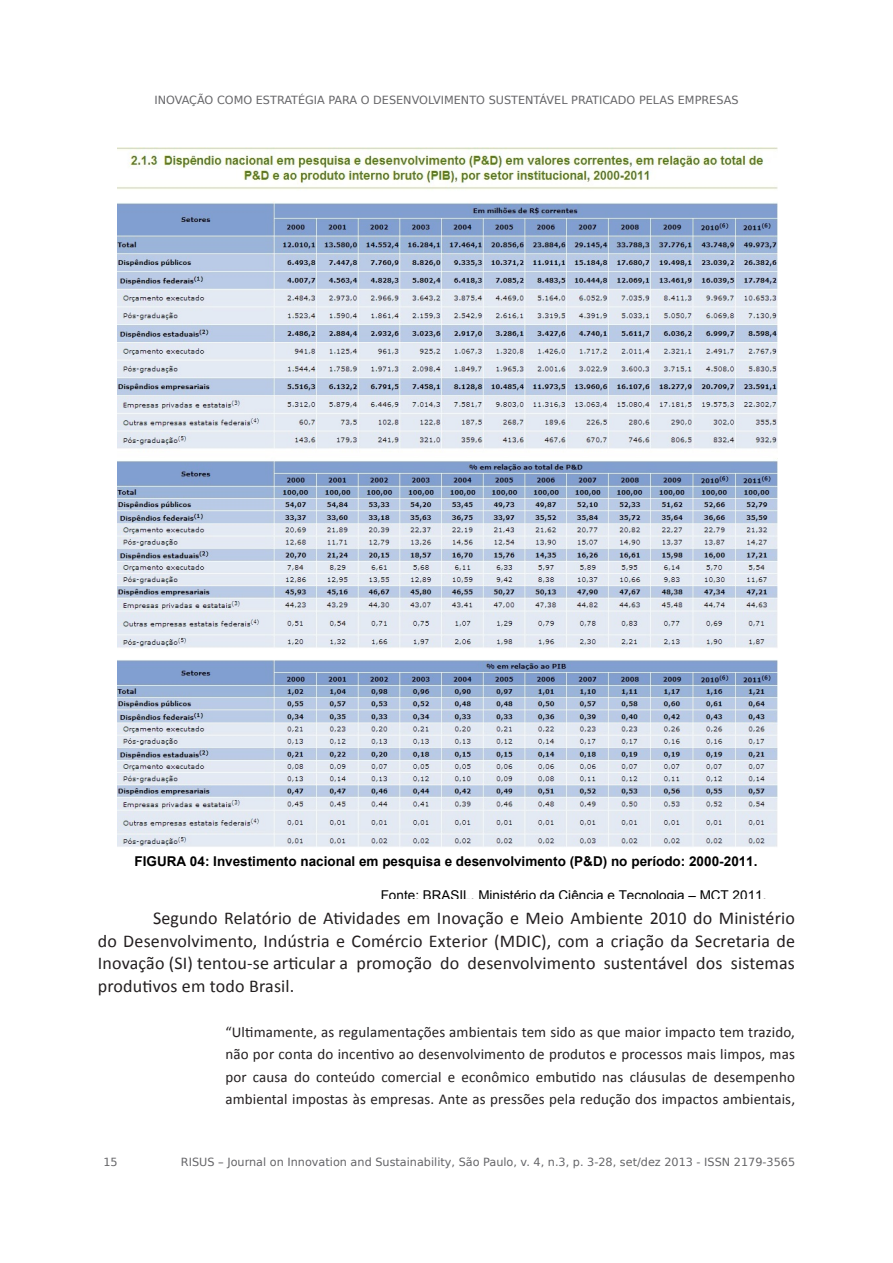
<style>
.page{position:relative;width:893px;height:1263px;background:#fff}
.page>*{position:absolute;margin:0;border:0;box-sizing:border-box;transform-origin:0 0}
.Corpo_texto{font:18px/22.5px "Calibri";letter-spacing:.01em;color:#231f20;text-align:justify}
.Corpo_texto-2{font:15px/22.5px "Calibri";letter-spacing:.01em;color:#231f20;text-align:justify}
.t1{font:700 13.5px "Arial";color:#000}
.t2{font:13.5px "Arial";letter-spacing:.005em;color:#000}
.t3{font:11.25px "DejaVu Sans";color:#656568}
</style>
<div class="page">
<img style="left:117px;top:147px;width:661px;height:700px">
<p class="t3" style="left:154px;top:91px;width:586px">INOVAÇÃO COMO ESTRATÉGIA PARA O DESENVOLVIMENTO SUSTENTÁVEL PRATICADO PELAS EMPRESAS</p>
<p class="t1" style="left:135px;top:852px;width:624px">FIGURA 04: Investimento nacional em pesquisa e desenvolvimento (P&amp;D) no período: 2000-2011.</p>
<p class="t2" style="left:381px;top:886px;width:387px">Fonte: BRASIL. Ministério da Ciência e Tecnologia – MCT 2011.</p>
<p class="Corpo_texto" style="left:98px;top:907px;width:699px;text-indent:55px">Segundo Relatório de Atividades em Inovação e Meio Ambiente 2010 do Ministério do Desenvolvimento, Indústria e Comércio Exterior (MDIC), com a criação da Secretaria de Inovação (SI) tentou-se articular a promoção do desenvolvimento sustentável dos sistemas produtivos em todo Brasil.</p>
<p class="Corpo_texto-2" style="left:225px;top:1021px;width:571px">“Ultimamente, as regulamentações ambientais tem sido as que maior impacto tem trazido, não por conta do incentivo ao desenvolvimento de produtos e processos mais limpos, mas por causa do conteúdo comercial e econômico embutido nas cláusulas de desempenho ambiental impostas às empresas. Ante as pressões pela redução dos impactos ambientais,</p>
<p class="t3" style="left:103px;top:1153px;width:16px">15</p>
<p class="t3" style="left:181px;top:1153px;width:616px">RISUS – Journal on Innovation and Sustainability, São Paulo, v. 4, n.3, p. 3-28, set/dez 2013 - ISSN 2179-3565</p>
</div>
